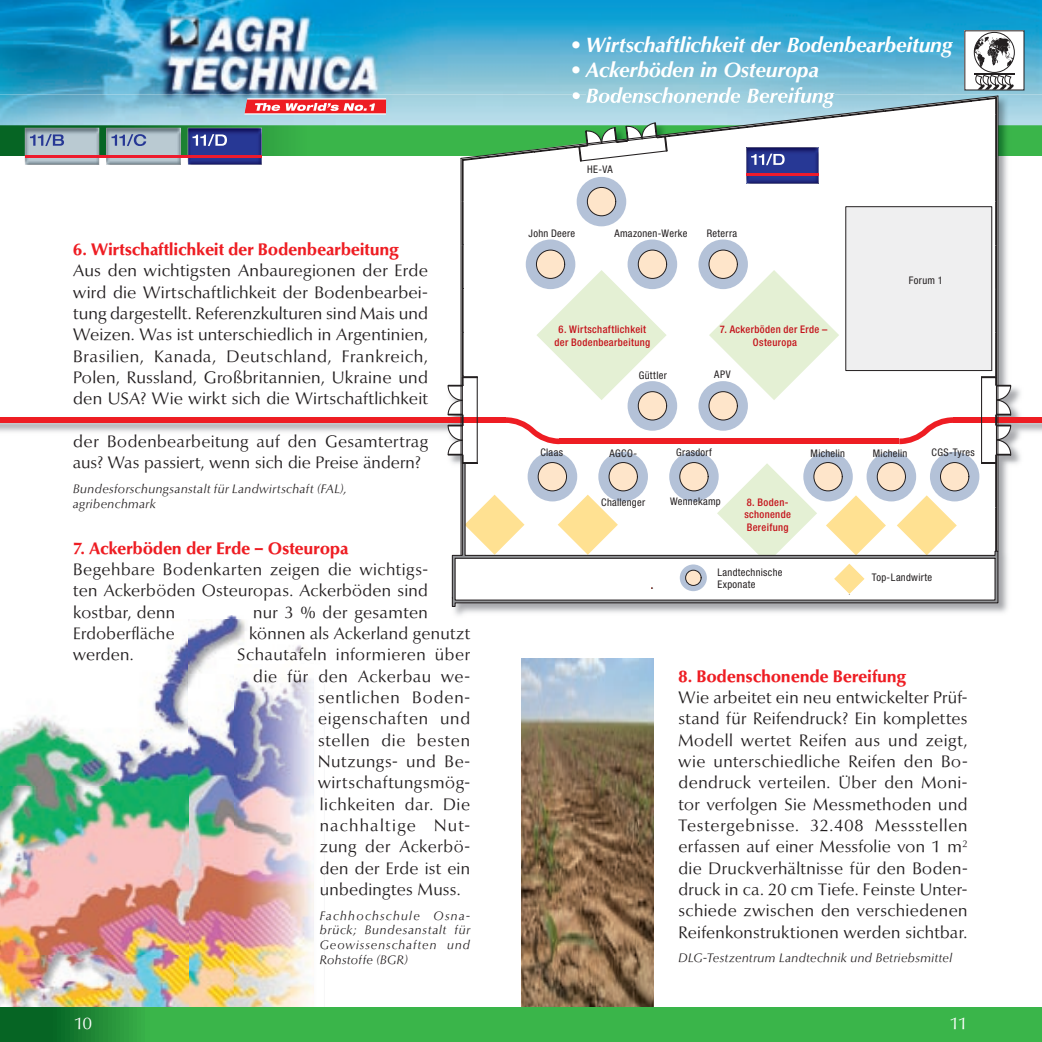
<style>
.page{position:relative;width:1042px;height:1042px;background:#fff}
.page>*{position:absolute;margin:0;border:0;box-sizing:border-box;transform-origin:0 0}
.t1{font:italic 700 21px "Optima";letter-spacing:-.005em;color:#fff}
.t2{font:16.62px/21.3px "Optima BQ";letter-spacing:.025em;color:#231f20;text-align:justify}
.t3{font:700 16.62px "Optima BQ";letter-spacing:.01em;color:#ee1d23}
.t4{font:16.62px "Optima BQ";letter-spacing:.05em;color:#231f20}
.t5{font:16.62px "Optima BQ";letter-spacing:.045em;color:#231f20}
.t6{font:16.62px "Optima BQ";letter-spacing:.055em;color:#231f20}
.t7{font:16.62px "Optima BQ";letter-spacing:.085em;color:#231f20}
.t8{font:16.62px "Optima BQ";color:#fff}
.t9{font:italic 12.25px/14.7px "Optima BQ";letter-spacing:.04em;color:#231f20}
.t10{font:condensed 10.5px/12.2px "Helvetica Neue";letter-spacing:.03em;color:#231f20}
.t11{font:500 condensed 10.5px/12.6px "Helvetica Neue";letter-spacing:.03em;color:#c4121a;text-align:center}
</style>
<div class="page">
<img style="left:0;top:640px;width:188px;height:367px">
<img style="left:188px;top:618px;width:117px;height:56px">
<img style="left:188px;top:674px;width:47px;height:333px">
<img style="left:235px;top:664px;width:79px;height:343px">
<img style="left:521px;top:659px;width:133px;height:348px">
<img style="left:0;top:0;width:1042px;height:125px">
<img style="left:0;top:125px;width:1042px;height:491px">
<img style="left:0;top:613px;width:314px;height:5px">
<img style="left:244px;top:99px;width:142px;height:15px">
<svg style="left:447px;top:96px;width:564px;height:174px"></svg>
<div style="left:627px;top:239px;width:50px;height:50px;background:#b4c2d8;border-radius:50%"></div>
<div style="left:638px;top:250px;width:28px;height:28px;background:#fee5ca;border-radius:50%"></div>
<div style="left:638px;top:250px;width:29px;height:29px;border:1px solid #231f20;border-radius:50%"></div>
<div style="left:526px;top:239px;width:49px;height:50px;background:#b4c2d8;border-radius:50%"></div>
<div style="left:536px;top:250px;width:29px;height:28px;background:#fee5ca;border-radius:50%"></div>
<div style="left:536px;top:250px;width:29px;height:29px;border:1px solid #231f20;border-radius:50%"></div>
<div style="left:698px;top:239px;width:50px;height:50px;background:#b4c2d8;border-radius:50%"></div>
<div style="left:709px;top:250px;width:28px;height:28px;background:#fee5ca;border-radius:50%"></div>
<div style="left:709px;top:250px;width:28px;height:29px;border:1px solid #231f20;border-radius:50%"></div>
<div style="left:577px;top:177px;width:49px;height:49px;background:#b4c2d8;border-radius:50%"></div>
<div style="left:587px;top:187px;width:29px;height:29px;background:#fee5ca;border-radius:50%"></div>
<div style="left:587px;top:187px;width:29px;height:29px;border:1px solid #231f20;border-radius:50%"></div>
<div style="left:0;top:417px;width:505px;height:6px;background:#ee1d23"></div>
<div style="left:953px;top:417px;width:89px;height:6px;background:#ee1d23"></div>
<div style="left:846px;top:207px;width:146px;height:163px;background:#efeff0"></div>
<div style="left:845px;top:206px;width:147px;height:165px;border:1px solid #231f20"></div>
<hr style="left:461px;top:158px;width:1px;height:397px;background:#231f20">
<hr style="left:997px;top:96px;width:1px;height:455px;background:#231f20">
<div style="left:462px;top:201px;width:1px;height:44px;border:1px solid #231f20"></div>
<div style="left:462px;top:245px;width:1px;height:44px;border:1px solid #231f20"></div>
<div style="left:995px;top:201px;width:2px;height:44px;border:1px solid #231f20"></div>
<div style="left:995px;top:245px;width:2px;height:44px;border:1px solid #231f20"></div>
<svg style="left:0;top:1007px;width:1042px;height:35px;background:#35ad46"></svg>
<img style="left:188px;top:128px;width:74px;height:37px">
<img style="left:106px;top:128px;width:75px;height:37px">
<img style="left:25px;top:128px;width:74px;height:37px">
<hr style="left:25px;top:155px;width:237px;height:2px;background:#ee1b2d">
<svg style="left:30px;top:134px;width:34px;height:12px"></svg>
<svg style="left:111px;top:134px;width:35px;height:12px"></svg>
<svg style="left:192px;top:134px;width:35px;height:12px"></svg>
<svg style="left:447px;top:270px;width:564px;height:336px"></svg>
<svg style="left:680px;top:564px;width:27px;height:27px"></svg>
<div style="left:685px;top:570px;width:16px;height:15px;background:#fee5ca;border-radius:50%"></div>
<div style="left:685px;top:570px;width:16px;height:15px;border:1px solid #231f20;border-radius:50%"></div>
<div style="left:965px;top:31px;width:59px;height:59px;background:#fff"></div>
<hr style="left:974px;top:73px;width:40px;height:2px;background:#231f20">
<svg style="left:460px;top:75px;width:553px;height:127px"></svg>
<svg style="left:974px;top:37px;width:41px;height:31px"></svg>
<div style="left:974px;top:32px;width:40px;height:41px;border:1px solid #231f20;border-radius:50%"></div>
<p class="t1" style="left:570px;top:33px;width:383px">• Wirtschaftlichkeit der Bodenbearbeitung</p>
<p class="t1" style="left:570px;top:58px;width:250px">• Ackerböden in Osteuropa</p>
<p class="t1" style="left:570px;top:83px;width:265px">• Bodenschonende Bereifung</p>
<p class="t10" style="left:587px;top:163px;width:27px">HE-VA</p>
<p class="t3" style="left:73px;top:240px;width:327px">6. Wirtschaftlichkeit der Bodenbearbeitung</p>
<p class="t2" style="left:73px;top:260px;width:356px">Aus den wichtigsten Anbauregionen der Erde wird die Wirtschaftlichkeit der Bodenbearbei&shy;tung dargestellt. Referenzkulturen sind Mais und Weizen. Was ist unterschiedlich in Argentinien, Brasilien, Kanada, Deutschland, Frankreich, Polen, Russland, Großbritannien, Ukraine und den USA? Wie wirkt sich die Wirtschaftlichkeit</p>
<p class="t2" style="left:73px;top:431px;width:356px">der Bodenbearbeitung auf den Gesamtertrag aus? Was passiert, wenn sich die Preise ändern?</p>
<p class="t9" style="left:73px;top:482px;width:275px">Bundesforschungsanstalt für Landwirtschaft (FAL), agribenchmark</p>
<p class="t3" style="left:73px;top:538px;width:276px">7. Ackerböden der Erde – Osteuropa</p>
<p class="t2" style="left:73px;top:559px;width:356px">Begehbare Bodenkarten zeigen die wichtigs&shy;ten Ackerböden Osteuropas. Ackerböden sind kostbar, denn</p>
<p class="t2" style="left:253px;top:602px;width:176px">nur 3 % der gesamten</p>
<p class="t2" style="left:73px;top:623px;width:103px">Erd oberfläche</p>
<p class="t2" style="left:249px;top:623px;width:223px">können als Ackerland genutzt</p>
<p class="t2" style="left:73px;top:644px;width:62px">werden.</p>
<p class="t2" style="left:237px;top:644px;width:234px">Schautafeln informieren über</p>
<p class="t5" style="left:253px;top:666px;width:218px">die für den Ackerbau we-</p>
<p class="t6" style="left:318px;top:688px;width:154px">sentlichen Boden-</p>
<p class="t4" style="left:318px;top:709px;width:154px">eigenschaften und</p>
<p class="t4" style="left:318px;top:730px;width:154px">stellen die besten</p>
<p class="t2" style="left:318px;top:751px;width:153px">Nutzungs- und Be-</p>
<p class="t2" style="left:318px;top:772px;width:154px">wirtschaftungsmög-</p>
<p class="t2" style="left:320px;top:794px;width:152px">lichkeiten dar. Die</p>
<p class="t7" style="left:320px;top:816px;width:152px">nachhaltige Nut-</p>
<p class="t2" style="left:320px;top:836px;width:152px">zung der Ackerbö-</p>
<p class="t2" style="left:320px;top:858px;width:152px">den der Erde ist ein</p>
<p class="t2" style="left:320px;top:879px;width:142px">unbedingtes Muss.</p>
<p class="t9" style="left:320px;top:908px;width:152px;text-align:justify">Fachhochschule Osna&shy;brück; Bundesanstalt für Geowissenschaften und Rohstoffe (BGR)</p>
<p class="t10" style="left:528px;top:227px;width:48px">John Deere</p>
<p class="t10" style="left:614px;top:227px;width:74px">Amazonen-Werke</p>
<p class="t10" style="left:707px;top:227px;width:32px">Reterra</p>
<p class="t11" style="left:554px;top:323px;width:97px">6. Wirtschaft lichkeit der Boden bearbeitung</p>
<p class="t11" style="left:720px;top:323px;width:109px">7. Ackerböden der Erde –<br>Osteuropa</p>
<p class="t10" style="left:639px;top:369px;width:30px">Güttler</p>
<p class="t10" style="left:714px;top:368px;width:18px">APV</p>
<p class="t10" style="left:909px;top:274px;width:36px">Forum 1</p>
<p class="t10" style="left:540px;top:446px;width:24px">Claas</p>
<p class="t10" style="left:609px;top:447px;width:29px">AGCO-</p>
<p class="t10" style="left:601px;top:496px;width:45px">Challenger</p>
<p class="t10" style="left:676px;top:446px;width:37px">Grasdorf</p>
<p class="t10" style="left:670px;top:495px;width:52px">Wennekamp</p>
<p class="t11" style="left:744px;top:495px;width:48px;text-align:left">8. Boden&shy;schonende<br>Bereifung</p>
<p class="t10" style="left:717px;top:566px;width:67px">Landtechnische<br>Exponate</p>
<p class="t10" style="left:810px;top:447px;width:36px">Michelin</p>
<p class="t10" style="left:873px;top:447px;width:36px">Michelin</p>
<p class="t10" style="left:931px;top:446px;width:45px">CGS-Tyres</p>
<p class="t10" style="left:872px;top:571px;width:62px">Top-Landwirte</p>
<p class="t3" style="left:678px;top:666px;width:229px">8. Bodenschonende Bereifung</p>
<p class="t2" style="left:678px;top:687px;width:290px">Wie arbeitet ein neu entwickelter Prüf&shy;stand für Reifendruck? Ein komplettes Modell wertet Reifen aus und zeigt, wie unterschiedliche Reifen den Bo&shy;dendruck verteilen. Über den Moni&shy;tor verfolgen Sie Messmethoden und Test ergebnisse. 32.408 Messstellen erfassen auf einer Messfolie von 1 m<sup>2 </sup>die Druckverhältnisse für den Boden&shy;druck in ca. 20 cm Tiefe. Feinste Unter&shy;schiede zwischen den verschiedenen Reifenkonstruktionen werden sichtbar.</p>
<p class="t9" style="left:678px;top:951px;width:275px">DLG-Testzentrum Landtechnik und Betriebsmittel</p>
<p class="t8" style="left:74px;top:1014px;width:19px">10</p>
<p class="t8" style="left:950px;top:1014px;width:19px">11</p>
</div>
